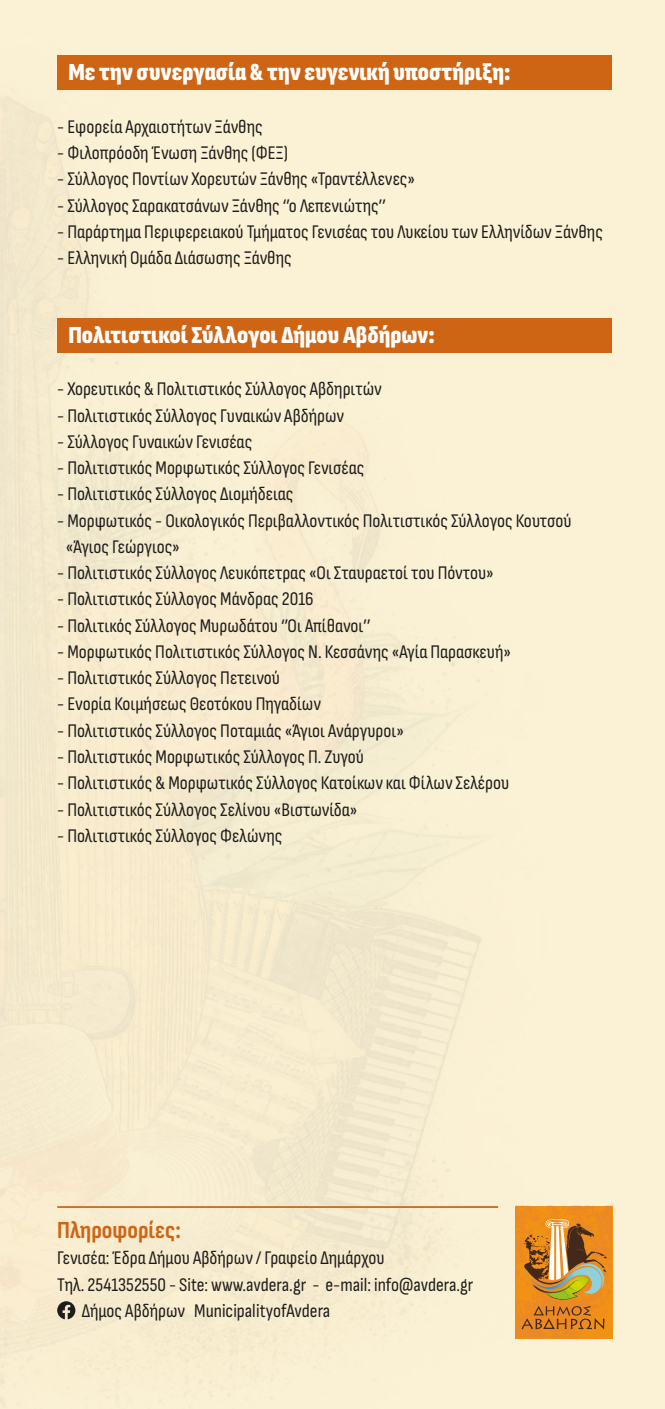
<style>
.page{position:relative;width:665px;height:1409px;background:#fbf1d5}
.page>*{position:absolute;margin:0;border:0;box-sizing:border-box;transform-origin:0 0}
.t1{font:900 24.5px "Attractive Cond";color:#fff}
.t2{font:700 24.5px "Attractive Cond";color:#ce6515}
.t3{font:19.25px/26.2px "Attractive Cond";color:#1d1d1b}
</style>
<div class="page">
<img style="left:0;top:25px;width:598px;height:1384px">
<div style="left:57px;top:55px;width:555px;height:35px;background:#ce6515"></div>
<div style="left:57px;top:318px;width:555px;height:34px;background:#ce6515"></div>
<svg style="left:57px;top:1301px;width:18px;height:18px"></svg>
<svg style="left:515px;top:1205px;width:97px;height:134px;background:#d38931"></svg>
<img style="left:532px;top:1280px;width:49px;height:15px">
<hr style="left:57px;top:1206px;width:441px;height:2px;background:#ce6515">
<p class="t1" style="left:68px;top:57px;width:443px">Με την συνεργασία &amp; την ευγενική υποστήριξη:</p>
<p class="t3" style="left:57px;top:113px;width:207px">- Εφορεία Αρχαιοτήτων Ξάνθης</p>
<p class="t3" style="left:57px;top:140px;width:232px">- Φιλοπρόοδη Ένωση Ξάνθης (ΦΕΞ)</p>
<p class="t3" style="left:57px;top:166px;width:359px">- Σύλλογος Ποντίων Χορευτών Ξάνθης «Τραντέλλενες»</p>
<p class="t3" style="left:57px;top:192px;width:330px">- Σύλλογος Σαρακατσάνων Ξάνθης ‘’ο Λεπενιώτης’’</p>
<p class="t3" style="left:57px;top:219px;width:547px">- Παράρτημα Περιφερειακού Τμήματος Γενισέας του Λυκείου των Ελληνίδων Ξάνθης</p>
<p class="t3" style="left:57px;top:245px;width:236px">- Ελληνική Ομάδα Διάσωσης Ξάνθης</p>
<p class="t1" style="left:68px;top:319px;width:368px">Πολιτιστικοί Σύλλογοι Δήμου Αβδήρων:</p>
<p class="t3" style="left:57px;top:376px;width:326px">- Χορευτικός &amp; Πολιτιστικός Σύλλογος Αβδηριτών</p>
<p class="t3" style="left:57px;top:402px;width:288px">- Πολιτιστικός Σύλλογος Γυναικών Αβδήρων</p>
<p class="t3" style="left:57px;top:428px;width:196px">- Σύλλογος Γυναικών Γενισέας</p>
<p class="t3" style="left:57px;top:455px;width:309px">- Πολιτιστικός Μορφωτικός Σύλλογος Γενισέας</p>
<p class="t3" style="left:57px;top:481px;width:238px">- Πολιτιστικός Σύλλογος Διομήδειας</p>
<p class="t3" style="left:66px;top:507px;width:507px;text-indent:-9px">- Μορφωτικός - Οικολογικός Περιβαλλοντικός Πολιτιστικός Σύλλογος Κουτσού «Άγιος Γεώργιος»</p>
<p class="t3" style="left:57px;top:560px;width:438px">- Πολιτιστικός Σύλλογος Λευκόπετρας «Οι Σταυραετοί του Πόντου»</p>
<p class="t3" style="left:57px;top:586px;width:258px">- Πολιτιστικός Σύλλογος Μάνδρας 2016</p>
<p class="t3" style="left:57px;top:612px;width:315px">- Πολιτικός Σύλλογος Μυρωδάτου ‘’Οι Απίθανοι’’</p>
<p class="t3" style="left:57px;top:639px;width:455px">- Μορφωτικός Πολιτιστικός Σύλλογος Ν. Κεσσάνης «Αγία Παρασκευή»</p>
<p class="t3" style="left:57px;top:665px;width:224px">- Πολιτιστικός Σύλλογος Πετεινού</p>
<p class="t3" style="left:57px;top:691px;width:265px">- Ενορία Κοιμήσεως Θεοτόκου Πηγαδίων</p>
<p class="t3" style="left:57px;top:717px;width:348px">- Πολιτιστικός Σύλλογος Ποταμιάς «Άγιοι Ανάργυροι»</p>
<p class="t3" style="left:57px;top:744px;width:308px">- Πολιτιστικός Μορφωτικός Σύλλογος Π. Ζυγού</p>
<p class="t3" style="left:57px;top:770px;width:453px">- Πολιτιστικός &amp; Μορφωτικός Σύλλογος Κατοίκων και Φίλων Σελέρου</p>
<p class="t3" style="left:57px;top:796px;width:302px">- Πολιτιστικός Σύλλογος Σελίνου «Βιστωνίδα»</p>
<p class="t3" style="left:57px;top:822px;width:227px">- Πολιτιστικός Σύλλογος Φελώνης</p>
<p class="t2" style="left:57px;top:1215px;width:125px">Πληροφορίες:</p>
<p class="t3" style="left:57px;top:1245px;width:329px">Γενισέα: Έδρα Δήμου Αβδήρων / Γραφείο Δημάρχου</p>
<p class="t3" style="left:57px;top:1271px;width:418px">Τηλ. 2541352550 - Site: www.avdera.gr - e-mail: info@avdera.gr</p>
<p class="t3" style="left:82px;top:1297px;width:250px">Δήμος Αβδήρων MunicipalityofAvdera</p>
</div>
